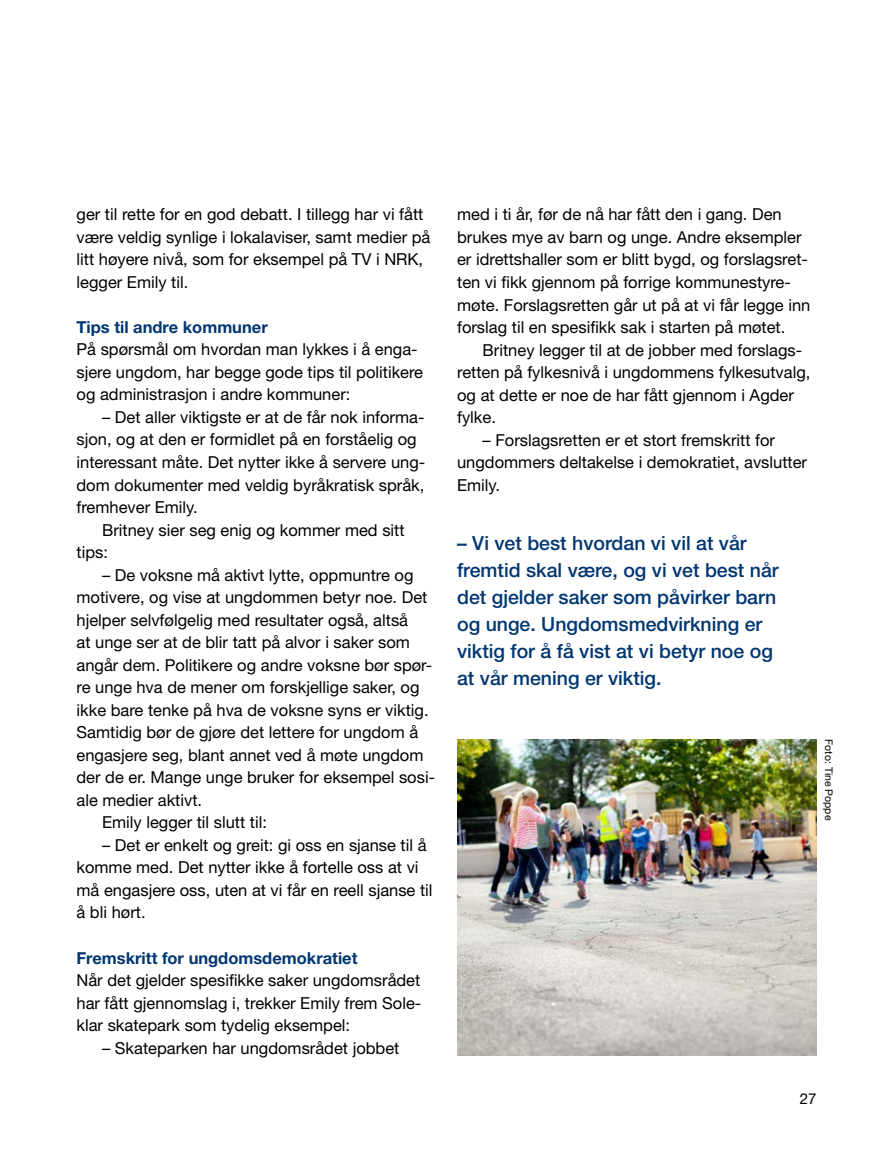
<style>
.page{position:relative;width:893px;height:1149px;background:#fff}
.page>*{position:absolute;margin:0;border:0;box-sizing:border-box;transform-origin:0 0}
.t1{font:500 19.5px/27px "Helvetica Neue LT Pro";color:#003671}
.t2{font:16.5px/22.5px "Helvetica Neue LT Pro";color:#000}
.t3{font:700 16.5px "Helvetica Neue LT Pro";color:#003671}
.t4{font:15px "Helvetica Neue LT Pro";color:#000}
.t5{font:10.5px "Helvetica Neue LT Pro";color:#000}
</style>
<div class="page">
<img style="left:457px;top:739px;width:359px;height:315px">
<p class="t2" style="left:77px;top:203px;width:355px">ger til rette for en god debatt. I tillegg har vi fått være veldig synlige i lokalaviser, samt medier på litt høyere nivå, som for eksempel på TV i NRK, legger Emily til.</p>
<p class="t3" style="left:77px;top:316px;width:193px">Tips til andre kommuner</p>
<p class="t2" style="left:77px;top:338px;width:348px">På spørsmål om hvordan man lykkes i å enga&shy;sjere ungdom, har begge gode tips til politikere og administrasjon i andre kommuner:</p>
<p class="t2" style="left:77px;top:405px;width:350px;text-indent:26px">– Det aller viktigste er at de får nok informa&shy;sjon, og at den er formidlet på en forståelig og interessant måte. Det nytter ikke å servere ung&shy;dom dokumenter med veldig byråkratisk språk, fremhever Emily.</p>
<p class="t2" style="left:77px;top:518px;width:330px;text-indent:26px">Britney sier seg enig og kommer med sitt tips:</p>
<p class="t2" style="left:102px;top:563px;width:313px">– De voksne må aktivt lytte, oppmuntre og</p>
<p class="t2" style="left:77px;top:585px;width:352px">motivere, og vise at ungdommen betyr noe. Det</p>
<p class="t2" style="left:77px;top:608px;width:333px">hjelper selvfølgelig med resultater også, altså</p>
<p class="t2" style="left:77px;top:630px;width:335px">at unge ser at de blir tatt på alvor i saker som</p>
<p class="t2" style="left:77px;top:653px;width:357px">angår dem. Politikere og andre voksne bør spør-</p>
<p class="t2" style="left:77px;top:675px;width:344px">re unge hva de mener om forskjellige saker, og</p>
<p class="t2" style="left:77px;top:698px;width:354px">ikke bare tenke på hva de voksne syns er viktig.</p>
<p class="t2" style="left:77px;top:720px;width:343px">Samtidig bør de gjøre det lettere for ungdom å</p>
<p class="t2" style="left:77px;top:743px;width:348px">engasjere seg, blant annet ved å møte ungdom</p>
<p class="t2" style="left:77px;top:765px;width:360px">der de er. Mange unge bruker for eksempel sosi-</p>
<p class="t2" style="left:77px;top:788px;width:127px">ale medier aktivt.</p>
<p class="t2" style="left:102px;top:810px;width:167px">Emily legger til slutt til:</p>
<p class="t2" style="left:77px;top:833px;width:358px;text-indent:26px">– Det er enkelt og greit: gi oss en sjanse til å komme med. Det nytter ikke å fortelle oss at vi må engasjere oss, uten at vi får en reell sjanse til å bli hørt.</p>
<p class="t3" style="left:77px;top:947px;width:283px">Fremskritt for ungdomsdemokratiet</p>
<p class="t2" style="left:77px;top:968px;width:346px;text-align:justify">Når det gjelder spesifikke saker ungdomsrådet har fått gjennomslag i, trekker Emily frem Sole&shy;klar skatepark som tydelig eksempel:</p>
<p class="t2" style="left:102px;top:1035px;width:299px">– Skateparken har ungdomsrådet jobbet</p>
<p class="t2" style="left:457px;top:203px;width:355px">med i ti år, før de nå har fått den i gang. Den brukes mye av barn og unge. Andre eksempler er idrettshaller som er blitt bygd, og forslagsret&shy;ten vi fikk gjennom på forrige kommunestyre&shy;møte. Forslagsretten går ut på at vi får legge inn forslag til en spesifikk sak i starten på møtet.</p>
<p class="t2" style="left:457px;top:338px;width:355px;text-indent:26px">Britney legger til at de jobber med forslags&shy;retten på fylkesnivå i ungdommens fylkesutvalg, og at dette er noe de har fått gjennom i Agder fylke.</p>
<p class="t2" style="left:457px;top:428px;width:351px;text-indent:26px">– Forslagsretten er et stort fremskritt for ungdommers deltakelse i demokratiet, avslutter<br>Emily.</p>
<p class="t1" style="left:457px;top:529px;width:323px">– Vi vet best hvordan vi vil at vår fremtid skal være, og vi vet best når det gjelder saker som påvirker barn og unge. Ungdomsmedvirkning er viktig for å få vist at vi betyr noe og at vår mening er viktig.</p>
<p class="t5" style="left:835px;top:739px;width:82px;rotate:90deg">Foto: Tine Poppe</p>
<p class="t4" style="left:800px;top:1088px;width:18px">27</p>
</div>
